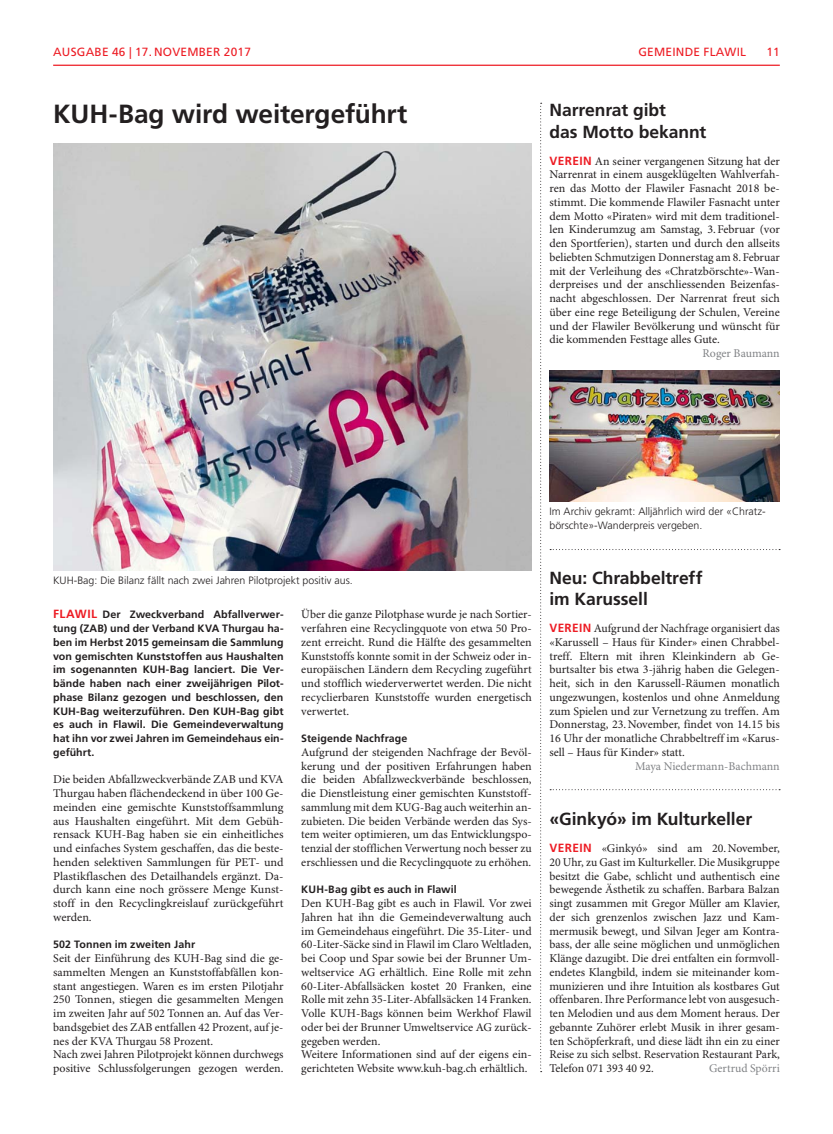
<style>
.page{position:relative;width:833px;height:1134px;background:#fff}
.page>*{position:absolute;margin:0;border:0;box-sizing:border-box;transform-origin:0 0}
.t1{font:700 26.25px "Frutiger LT Std";letter-spacing:-.005em;color:#231f20}
.t2{font:700 17.5px/21.2px "Frutiger LT Std";letter-spacing:-.005em;color:#231f20}
.t3{font:11.88px/13.8px "Minion Pro";color:#231f20;text-align:justify}
.t4{font:11.88px "Minion Pro";color:#808285}
.t5{font:11.88px "Frutiger LT Std";letter-spacing:.02em;color:#ed1c24}
.t6{font:700 10.62px/13.8px "Frutiger LT Std";letter-spacing:.005em;color:#231f20;text-align:justify}
.t7{font:300 10.62px/13.8px "Frutiger LT Std";color:#231f20}
.s1{font-family:"Frutiger LT Std";font-weight:700;color:#ed1c24}
.s2{font-size:11.88px;color:#ed1c24}
</style>
<div class="page">
<hr style="left:53px;top:65px;width:727px;height:1px;background:#ed1c24">
<svg style="left:550px;top:549px;width:230px;height:1px"></svg>
<svg style="left:550px;top:789px;width:230px;height:1px"></svg>
<svg style="left:540px;top:103px;width:1px;height:969px"></svg>
<img style="left:53px;top:144px;width:478px;height:426px">
<img style="left:549px;top:371px;width:231px;height:130px">
<p class="t5" style="left:53px;top:46px;width:199px">AUSGABE 46 | 17. NOVEMBER 2017</p>
<p class="t5" style="left:638px;top:46px;width:109px">GEMEINDE FLAWIL</p>
<p class="t5" style="left:766px;top:46px;width:15px">11</p>
<h1 class="t1" style="left:53px;top:101px;width:356px">KUH-Bag wird weitergeführt</h1>
<h2 class="t2" style="left:549px;top:101px;width:158px">Narrenrat gibt<br>das Motto bekannt</h2>
<p class="t3" style="left:549px;top:155px;width:232px"><span class="s1">VEREIN</span> An seiner vergangenen Sitzung hat der Narrenrat in einem ausgeklügelten Wahlverfah&shy;ren das Motto der Flawiler Fasnacht 2018 be&shy;stimmt. Die kommende Flawiler Fasnacht unter dem Motto «Piraten» wird mit dem traditionel&shy;len Kinderumzug am Samstag, 3. Februar (vor den Sportferien), starten und durch den allseits beliebten Schmutzigen Donnerstag am 8. Februar mit der Verleihung des «Chratzbörschte»-Wan&shy;derpreises und der anschliessenden Beizenfas&shy;nacht abgeschlossen. Der Narrenrat freut sich über eine rege Beteiligung der Schulen, Vereine und der Flawiler Bevölkerung und wünscht für die kommenden Festtage alles Gute.</p>
<p class="t4" style="left:702px;top:349px;width:79px">Roger Baumann</p>
<p class="t7" style="left:53px;top:574px;width:301px">KUH-Bag: Die Bilanz fällt nach zwei Jahren Pilotprojekt positiv aus.</p>
<p class="t6" style="left:53px;top:608px;width:232px"><span class="s2">FLAWIL</span> Der Zweckverband Abfallverwer&shy;tung (ZAB) und der Verband KVA Thurgau ha&shy;ben im Herbst 2015 gemeinsam die Sammlung von gemischten Kunststoffen aus Haushalten im sogenannten KUH-Bag lanciert. Die Ver&shy;bände haben nach einer zweijährigen Pilot&shy;phase Bilanz gezogen und beschlossen, den KUH-Bag weiterzuführen. Den KUH-Bag gibt es auch in Flawil. Die Gemeindeverwaltung hat ihn vor zwei Jahren im Gemeindehaus ein&shy;geführt.</p>
<p class="t3" style="left:53px;top:774px;width:232px">Die beiden Abfallzweckverbände ZAB und KVA Thurgau haben flächendeckend in über 100 Ge&shy;meinden eine gemischte Kunststoffsammlung aus Haushalten eingeführt. Mit dem Gebüh&shy;rensack KUH-Bag haben sie ein einheitliches und einfaches System geschaffen, das die beste&shy;henden selektiven Sammlungen für PET- und Plastikflaschen des Detailhandels ergänzt. Da&shy;durch kann eine noch grössere Menge Kunst&shy;stoff in den Recyclingkreislauf zurückgeführt werden.</p>
<p class="t6" style="left:53px;top:938px;width:143px">502 Tonnen im zweiten Jahr</p>
<p class="t3" style="left:53px;top:952px;width:232px;text-align:left">Seit der Einführung des KUH-Bag sind die ge&shy;sammelten Mengen an Kunststoffabfällen kon&shy;stant angestiegen. Waren es im ersten Pilotjahr 250 Tonnen, stiegen die gesammelten Mengen im zweiten Jahr auf 502 Tonnen an. Auf das Ver&shy;bandsgebiet des ZAB entfallen 42 Prozent, auf je&shy;nes der KVA Thurgau 58 Prozent.<br>Nach zwei Jahren Pilotprojekt können durchwegs positive Schlussfolgerungen gezogen werden.</p>
<p class="t3" style="left:301px;top:609px;width:232px">Über die ganze Pilotphase wurde je nach Sortier&shy;verfahren eine Recyclingquote von etwa 50 Pro&shy;zent erreicht. Rund die Hälfte des gesammelten Kunststoffs konnte somit in der Schweiz oder in&shy;europäischen Ländern dem Recycling zugeführt und stofflich wiederverwertet werden. Die nicht recyclierbaren Kunststoffe wurden energetisch verwertet.</p>
<p class="t6" style="left:301px;top:732px;width:108px">Steigende Nachfrage</p>
<p class="t3" style="left:301px;top:746px;width:232px">Aufgrund der steigenden Nachfrage der Bevöl&shy;kerung und der positiven Erfahrungen haben die beiden Abfallzweckverbände beschlossen, die Dienstleistung einer gemischten Kunststoff&shy;sammlung mit dem KUG-Bag auch weiterhin an&shy;zubieten. Die beiden Verbände werden das Sys&shy;tem weiter optimieren, um das Entwicklungspo&shy;tenzial der stofflichen Verwertung noch besser zu erschliessen und die Recyclingquote zu erhöhen.</p>
<p class="t6" style="left:301px;top:883px;width:157px">KUH-Bag gibt es auch in Flawil</p>
<p class="t3" style="left:301px;top:897px;width:232px;text-align:left">Den KUH-Bag gibt es auch in Flawil. Vor zwei Jahren hat ihn die Gemeindeverwaltung auch im Gemeindehaus eingeführt. Die 35-Liter- und 60-Liter-Säcke sind in Flawil im Claro Weltladen, bei Coop und Spar sowie bei der Brunner Um&shy;weltservice AG erhältlich. Eine Rolle mit zehn 60-Liter-Abfallsäcken kostet 20 Franken, eine Rolle mit zehn 35-Liter-Abfallsäcken 14 Franken.<br>Volle KUH-Bags können beim Werkhof Flawil oder bei der Brunner Umweltservice AG zurück&shy;gegeben werden.<br>Weitere Informationen sind auf der eigens ein&shy;gerichteten Website www.kuh-bag.ch erhältlich.</p>
<p class="t7" style="left:549px;top:505px;width:218px">Im Archiv gekramt: Alljährlich wird der «Chratz&shy;börschte»-Wanderpreis vergeben.</p>
<h2 class="t2" style="left:549px;top:568px;width:155px">Neu: Chrabbeltreff im Karussell</h2>
<p class="t3" style="left:549px;top:622px;width:232px"><span class="s1">VEREIN</span> Aufgrund der Nachfrage organisiert das «Karussell – Haus für Kinder» einen Chrabbel&shy;treff. Eltern mit ihren Kleinkindern ab Ge&shy;burtsalter bis etwa 3-jährig haben die Gelegen&shy;heit, sich in den Karussell-Räumen monatlich ungezwungen, kostenlos und ohne Anmeldung zum Spielen und zur Vernetzung zu treffen. Am Donnerstag, 23. November, findet von 14.15 bis 16 Uhr der monatliche Chrabbeltreff im «Karus&shy;sell – Haus für Kinder» statt.</p>
<p class="t4" style="left:635px;top:761px;width:146px">Maya Niedermann-Bachmann</p>
<h2 class="t2" style="left:549px;top:809px;width:204px">«Ginkyó» im Kulturkeller</h2>
<p class="t3" style="left:549px;top:842px;width:232px"><span class="s1">VEREIN</span> «Ginkyó» sind am 20. November, 20 Uhr, zu Gast im Kulturkeller. Die Musikgruppe besitzt die Gabe, schlicht und authentisch eine bewegende Ästhetik zu schaffen. Barbara Balzan singt zusammen mit Gregor Müller am Klavier, der sich grenzenlos zwischen Jazz und Kam&shy;mermusik bewegt, und Silvan Jeger am Kontra&shy;bass, der alle seine möglichen und unmöglichen Klänge dazugibt. Die drei entfalten ein formvoll&shy;endetes Klangbild, indem sie miteinander kom&shy;munizieren und ihre Intuition als kostbares Gut offenbaren. Ihre Performance lebt von ausgesuch&shy;ten Melodien und aus dem Moment heraus. Der gebannte Zuhörer erlebt Musik in ihrer gesam&shy;ten Schöpferkraft, und diese lädt ihn ein zu einer Reise zu sich selbst. Reservation Restaurant Park, Telefon 071 393 40 92.</p>
<p class="t4" style="left:709px;top:1064px;width:72px">Gertrud Spörri</p>
</div>
